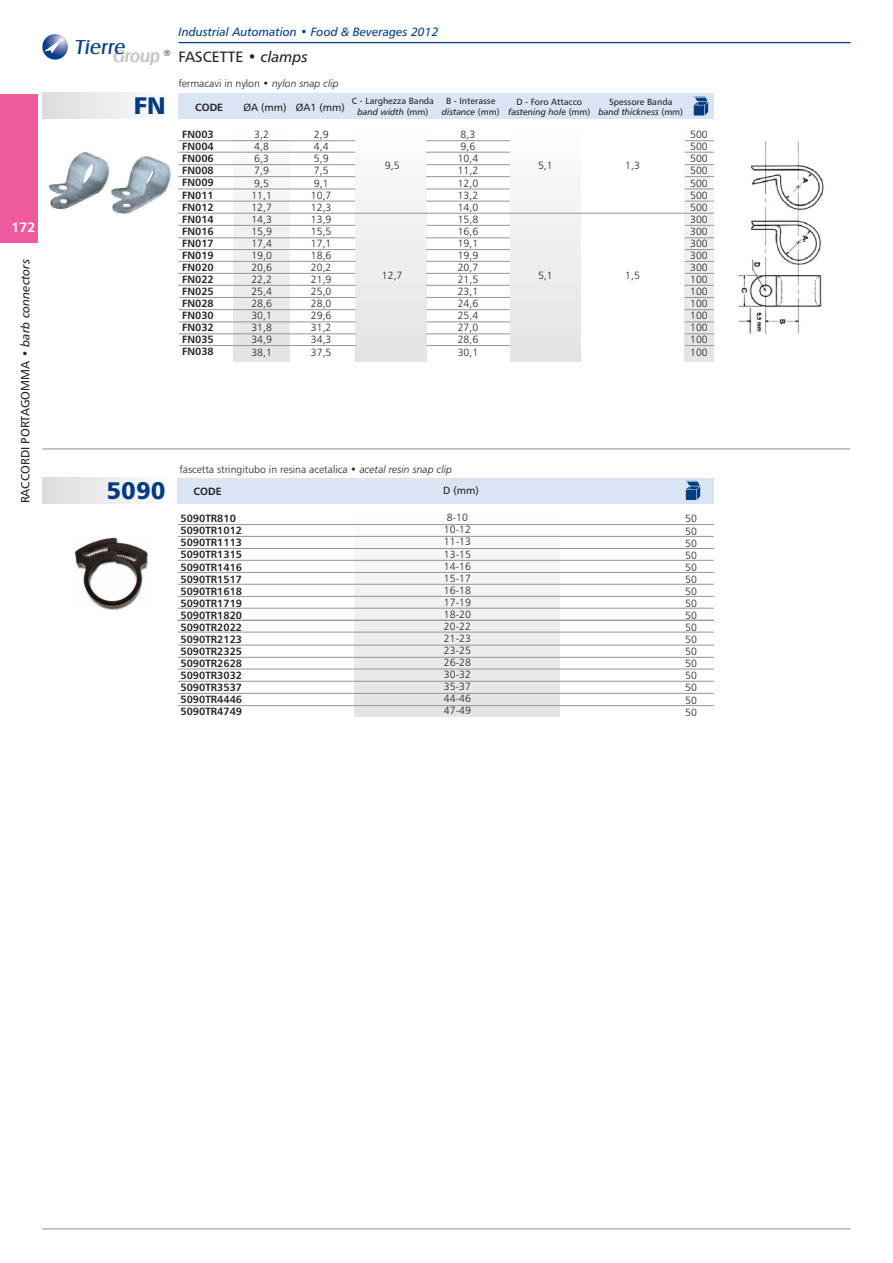
<style>
.page{position:relative;width:893px;height:1263px;background:#fff}
.page>*{position:absolute;margin:0;border:0;box-sizing:border-box;transform-origin:0 0}
.t1{font:24px "Humanist 777 BT Black B";color:#013b82}
.t2{font:20.85px "Castle T";color:#023e88}
.t3{font:17.85px "Castle T";color:#939598}
.t4{font:15px "Humanist 777 BT Roman B";color:#231f20}
.t5{font:13.5px "Humanist 777 BT Roman B,Bold";color:#fff}
.t6{font:12px "Humanist 777 BT Roman B,Italic";color:#013b82}
.t7{font:12px "Humanist 777 BT Roman B";color:#231f20}
.t8{font:10.5px/12px "Humanist 777 BT Light B";color:#231f20}
.t9{font:10.5px/12px "Humanist 777 BT Roman B,Bold";color:#231f20;text-align:justify}
.t10{font:10.5px "Humanist 777 BT Roman B";color:#231f20}
.t11{font:9px "Humanist 777 BT Roman B,Italic";color:#231f20}
.t12{font:9px "Humanist 777 BT Roman B";color:#231f20}
.s1{font-family:"Humanist 777 BT Roman B,Italic"}
.s2{font-family:"Humanist 777 BT Light B,Italic"}
.s3{font-family:"Humanist 777 BT Roman B"}
</style>
<div class="page">
<svg style="left:355px;top:525px;width:204px;height:192px"></svg>
<div style="left:178px;top:478px;width:535px;height:25px;background:#dbe4f4"></div>
<img style="left:48px;top:152px;width:123px;height:62px">
<svg style="left:42px;top:34px;width:26px;height:26px"></svg>
<hr style="left:178px;top:42px;width:672px;height:1px;background:#023e88">
<svg style="left:233px;top:141px;width:57px;height:221px"></svg>
<div style="left:356px;top:128px;width:70px;height:234px;background:linear-gradient(to bottom,#fcfcfc,#e2e3e4)"></div>
<div style="left:510px;top:128px;width:70px;height:234px;background:linear-gradient(to bottom,#fcfcfc,#e2e3e4)"></div>
<svg style="left:684px;top:141px;width:29px;height:221px"></svg>
<div style="left:178px;top:94px;width:535px;height:25px;background:#dbe4f4"></div>
<svg style="left:693px;top:96px;width:15px;height:20px"></svg>
<hr style="left:178px;top:189px;width:177px;height:1px;background:#939598">
<hr style="left:426px;top:189px;width:84px;height:1px;background:#939598">
<hr style="left:178px;top:201px;width:177px;height:1px;background:#939598">
<hr style="left:426px;top:201px;width:84px;height:1px;background:#939598">
<hr style="left:178px;top:213px;width:535px;height:1px;background:#939598">
<hr style="left:178px;top:225px;width:177px;height:1px;background:#939598">
<hr style="left:426px;top:225px;width:84px;height:1px;background:#939598">
<hr style="left:178px;top:238px;width:177px;height:1px;background:#939598">
<hr style="left:426px;top:238px;width:84px;height:1px;background:#939598">
<hr style="left:178px;top:249px;width:177px;height:1px;background:#939598">
<hr style="left:426px;top:249px;width:84px;height:1px;background:#939598">
<hr style="left:178px;top:261px;width:177px;height:1px;background:#939598">
<hr style="left:426px;top:261px;width:84px;height:1px;background:#939598">
<hr style="left:178px;top:140px;width:177px;height:1px;background:#939598">
<hr style="left:426px;top:140px;width:84px;height:1px;background:#939598">
<hr style="left:178px;top:152px;width:177px;height:1px;background:#939598">
<hr style="left:426px;top:152px;width:84px;height:1px;background:#939598">
<hr style="left:178px;top:164px;width:177px;height:1px;background:#939598">
<hr style="left:426px;top:164px;width:84px;height:1px;background:#939598">
<hr style="left:178px;top:176px;width:177px;height:1px;background:#939598">
<hr style="left:426px;top:176px;width:84px;height:1px;background:#939598">
<hr style="left:178px;top:273px;width:177px;height:1px;background:#939598">
<hr style="left:426px;top:273px;width:84px;height:1px;background:#939598">
<hr style="left:178px;top:285px;width:177px;height:1px;background:#939598">
<hr style="left:426px;top:285px;width:84px;height:1px;background:#939598">
<hr style="left:179px;top:297px;width:177px;height:1px;background:#939598">
<hr style="left:426px;top:297px;width:84px;height:1px;background:#939598">
<svg style="left:684px;top:297px;width:29px;height:1px"></svg>
<hr style="left:179px;top:309px;width:177px;height:1px;background:#939598">
<hr style="left:426px;top:309px;width:84px;height:1px;background:#939598">
<svg style="left:684px;top:309px;width:29px;height:1px"></svg>
<hr style="left:179px;top:322px;width:177px;height:1px;background:#939598">
<hr style="left:426px;top:322px;width:84px;height:1px;background:#939598">
<svg style="left:684px;top:322px;width:29px;height:1px"></svg>
<hr style="left:179px;top:334px;width:177px;height:1px;background:#939598">
<hr style="left:426px;top:334px;width:84px;height:1px;background:#939598">
<svg style="left:684px;top:334px;width:29px;height:1px"></svg>
<hr style="left:179px;top:345px;width:177px;height:1px;background:#939598">
<hr style="left:426px;top:345px;width:84px;height:1px;background:#939598">
<svg style="left:684px;top:345px;width:29px;height:1px"></svg>
<svg style="left:684px;top:189px;width:29px;height:1px"></svg>
<svg style="left:684px;top:201px;width:29px;height:1px"></svg>
<svg style="left:684px;top:225px;width:29px;height:1px"></svg>
<svg style="left:684px;top:238px;width:29px;height:1px"></svg>
<svg style="left:684px;top:249px;width:29px;height:1px"></svg>
<svg style="left:684px;top:261px;width:29px;height:1px"></svg>
<svg style="left:684px;top:140px;width:29px;height:1px"></svg>
<svg style="left:684px;top:152px;width:29px;height:1px"></svg>
<svg style="left:684px;top:164px;width:29px;height:1px"></svg>
<svg style="left:684px;top:176px;width:29px;height:1px"></svg>
<svg style="left:684px;top:273px;width:29px;height:1px"></svg>
<svg style="left:684px;top:285px;width:29px;height:1px"></svg>
<div style="left:42px;top:93px;width:128px;height:26px;background:linear-gradient(to right,#dbdcde,#fcfcfc)"></div>
<hr style="left:42px;top:1228px;width:808px;height:2px;background:#bbbdc0">
<img style="left:738px;top:141px;width:86px;height:194px">
<div style="left:42px;top:478px;width:128px;height:25px;background:linear-gradient(to right,#dbddde,#fcfcfc)"></div>
<img style="left:74px;top:537px;width:75px;height:73px">
<hr style="left:178px;top:524px;width:535px;height:1px;background:#939598">
<hr style="left:42px;top:448px;width:808px;height:2px;background:#bbbdc0">
<div style="left:1px;top:94px;width:37px;height:148px;background:#ef5b9e"></div>
<svg style="left:685px;top:480px;width:15px;height:20px"></svg>
<hr style="left:178px;top:536px;width:535px;height:1px;background:#939598">
<hr style="left:178px;top:548px;width:535px;height:1px;background:#939598">
<hr style="left:178px;top:560px;width:535px;height:1px;background:#939598">
<hr style="left:178px;top:572px;width:535px;height:1px;background:#939598">
<hr style="left:178px;top:584px;width:535px;height:1px;background:#939598">
<hr style="left:178px;top:596px;width:535px;height:1px;background:#939598">
<hr style="left:178px;top:608px;width:535px;height:1px;background:#939598">
<hr style="left:178px;top:620px;width:535px;height:1px;background:#939598">
<hr style="left:178px;top:632px;width:535px;height:1px;background:#939598">
<hr style="left:178px;top:645px;width:535px;height:1px;background:#939598">
<hr style="left:178px;top:657px;width:535px;height:1px;background:#939598">
<hr style="left:178px;top:669px;width:535px;height:1px;background:#939598">
<hr style="left:178px;top:681px;width:535px;height:1px;background:#939598">
<hr style="left:178px;top:693px;width:535px;height:1px;background:#939598">
<hr style="left:178px;top:705px;width:535px;height:1px;background:#939598">
<p class="t5" style="left:11px;top:222px;width:26px">172</p>
<p class="t7" style="left:21px;top:503px;width:246px;rotate:-90deg">RACCORDI PORTAGOMMA • <span class="s1">barb connectors</span></p>
<p class="t6" style="left:178px;top:27px;width:261px">Industrial Automation • Food &amp; Beverages 2012</p>
<h2 class="t2" style="left:74px;top:40px;width:54px">Tierre</h2>
<h3 class="t4" style="left:163px;top:51px;width:146px"><sup>®</sup> FASCETTE • <span class="s1">clamps</span></h3>
<p class="t8" style="left:178px;top:79px;width:162px">fermacavi in nylon • <span class="s2">nylon snap clip</span></p>
<h3 class="t3" style="left:113px;top:50px;width:50px">Group</h3>
<h1 class="t1" style="left:134px;top:92px;width:33px">FN</h1>
<p class="t9" style="left:195px;top:102px;width:30px">CODE</p>
<p class="t10" style="left:243px;top:103px;width:103px">ØA (mm) ØA1 (mm)</p>
<p class="t12" style="left:352px;top:98px;width:84px">C - Larghezza Banda</p>
<p class="t11" style="left:357px;top:108px;width:73px">band width <span class="s3">(mm)</span></p>
<p class="t12" style="left:446px;top:98px;width:51px">B - Interasse</p>
<p class="t11" style="left:442px;top:108px;width:59px">distance <span class="s3">(mm)</span></p>
<p class="t12" style="left:516px;top:98px;width:67px">D - Foro Attacco</p>
<p class="t11" style="left:508px;top:108px;width:84px">fastening hol<span class="s3">e (mm)</span></p>
<p class="t12" style="left:609px;top:98px;width:65px">Spessore Banda</p>
<p class="t11" style="left:598px;top:108px;width:86px">band thickness <span class="s3">(mm)</span></p>
<p class="t9" style="left:182px;top:129px;width:33px">FN003<br>FN004<br>FN006<br>FN008<br>FN009<br>FN011<br>FN012<br>FN014<br>FN016<br>FN017<br>FN019<br>FN020<br>FN022<br>FN025<br>FN028<br>FN030<br>FN032<br>FN035<br>FN038</p>
<p class="t8" style="left:251px;top:129px;width:22px">3,2<br>4,8<br>6,3<br>7,9<br>9,5<br>11,1<br>12,7<br>14,3<br>15,9<br>17,4<br>19,0<br>20,6<br>22,2<br>25,4<br>28,6<br>30,1<br>31,8<br>34,9<br>38,1</p>
<p class="t8" style="left:311px;top:129px;width:22px">2,9<br>4,4<br>5,9<br>7,5<br>9,1<br>10,7<br>12,3<br>13,9<br>15,5<br>17,1<br>18,6<br>20,2<br>21,9<br>25,0<br>28,0<br>29,6<br>31,2<br>34,3<br>37,5</p>
<p class="t8" style="left:457px;top:129px;width:22px">8,3<br>9,6<br>10,4<br>11,2<br>12,0<br>13,2<br>14,0<br>15,8<br>16,6<br>19,1<br>19,9<br>20,7<br>21,5<br>23,1<br>24,6<br>25,4<br>27,0<br>28,6<br>30,1</p>
<p class="t8" style="left:690px;top:129px;width:19px;text-align:justify">500<br>500<br>500<br>500<br>500<br>500<br>500<br>300<br>300<br>300<br>300<br>300<br>100<br>100<br>100<br>100<br>100<br>100<br>100</p>
<p class="t8" style="left:385px;top:160px;width:16px">9,5</p>
<p class="t8" style="left:538px;top:160px;width:16px">5,1</p>
<p class="t8" style="left:625px;top:160px;width:16px">1,3</p>
<p class="t8" style="left:382px;top:271px;width:22px">12,7</p>
<p class="t8" style="left:538px;top:271px;width:16px">5,1</p>
<p class="t8" style="left:625px;top:271px;width:16px">1,5</p>
<h1 class="t1" style="left:106px;top:477px;width:61px">5090</h1>
<p class="t8" style="left:179px;top:464px;width:274px">fascetta stringitubo in resina acetalica • <span class="s2">acetal resin snap clip</span></p>
<p class="t9" style="left:193px;top:486px;width:30px">CODE</p>
<p class="t9" style="left:180px;top:513px;width:63px;text-align:left">5090TR810<br>5090TR1012<br>5090TR1113<br>5090TR1315<br>5090TR1416<br>5090TR1517<br>5090TR1618<br>5090TR1719<br>5090TR1820<br>5090TR2022<br>5090TR2123<br>5090TR2325<br>5090TR2628<br>5090TR3032<br>5090TR3537<br>5090TR4446<br>5090TR4749</p>
<p class="t10" style="left:443px;top:486px;width:37px">D (mm)</p>
<p class="t8" style="left:444px;top:513px;width:29px">8-10<br>10-12<br>11-13<br>13-15<br>14-16<br>15-17<br>16-18<br>17-19<br>18-20<br>20-22<br>21-23<br>23-25<br>26-28<br>30-32<br>35-37<br>44-46<br>47-49</p>
<p class="t8" style="left:685px;top:514px;width:13px;text-align:justify">50<br>50<br>50<br>50<br>50<br>50<br>50<br>50<br>50<br>50<br>50<br>50<br>50<br>50<br>50<br>50<br>50</p>
</div>
